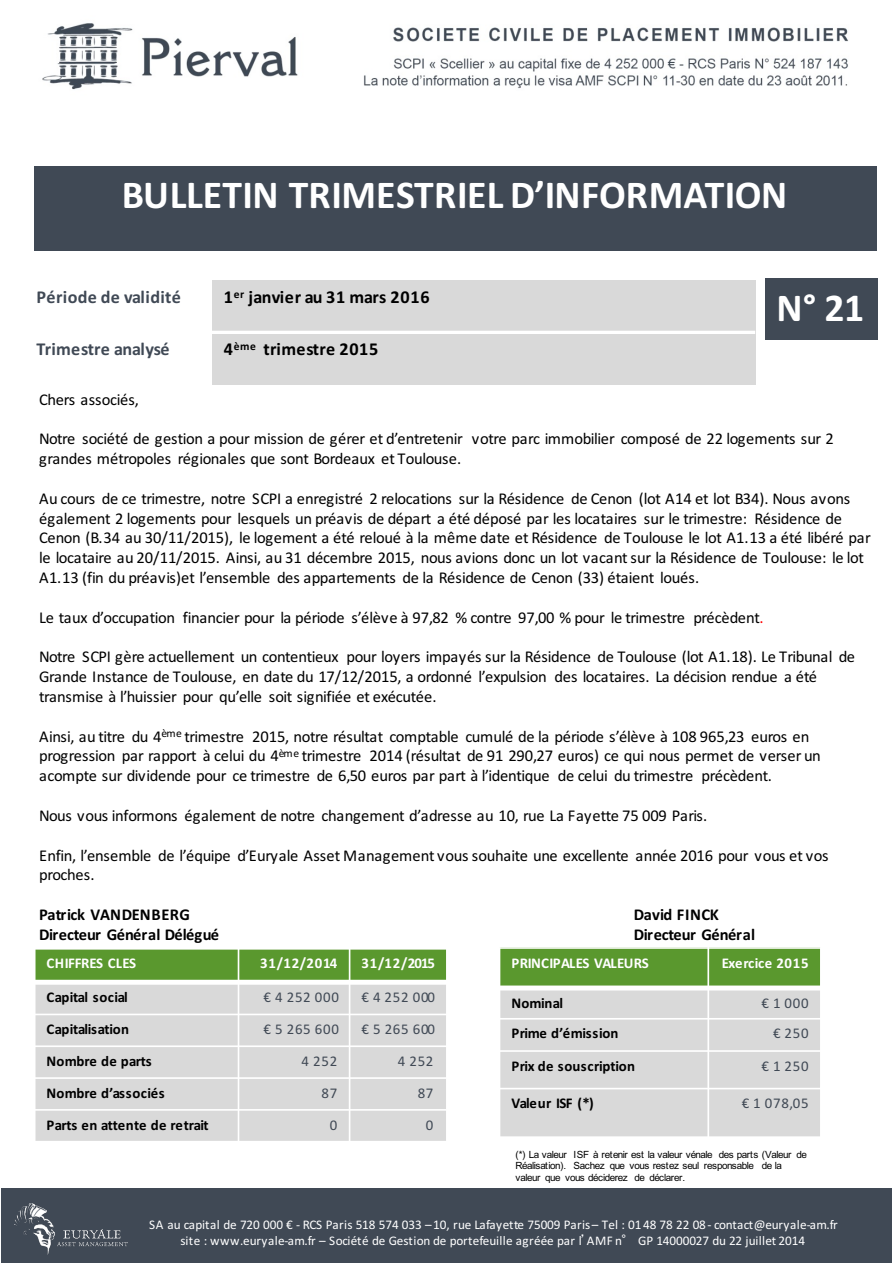
<style>
.page{position:relative;width:893px;height:1263px;background:#fff}
.page>*{position:absolute;margin:0;border:0;box-sizing:border-box;transform-origin:0 0}
.t1{font:700 39.6px "Calibri";color:#fff}
.t2{font:700 18.15px "Calibri";letter-spacing:.015em;color:#000}
.t3{font:700 18.15px "Calibri";letter-spacing:.01em;color:#404955}
.t4{font:16.5px/19.8px "Calibri";letter-spacing:-.025em;color:#000}
.t5{font:700 16.5px "Calibri";letter-spacing:-.005em;color:#000}
.t6{font:700 16.5px "Calibri";letter-spacing:.015em;color:#000}
.t7{font:700 14.85px "Calibri";letter-spacing:-.015em;color:#000}
.t8{font:14.85px "Calibri";letter-spacing:.05em;color:#404955}
.t9{font:700 14.85px "Calibri";color:#fff}
.t10{font:700 14.85px "Calibri";letter-spacing:.02em;color:#000}
.t11{font:700 14.85px "Calibri";letter-spacing:.025em;color:#fff}
.t12{font:13.2px/16.5px "Calibri";letter-spacing:-.005em;color:#fff;text-align:center}
.t13{font:9.9px/11.6px "Arial";letter-spacing:-.055em;color:#000}
.s1{color:#f00}
.s2{font-family:"MS P Gothic"}
</style>
<div class="page">
<div style="left:2px;top:1188px;width:890px;height:75px;background:#404955"></div>
<div style="left:35px;top:166px;width:842px;height:84px;background:#404955"></div>
<div style="left:212px;top:280px;width:543px;height:52px;background:#d9d9d9"></div>
<div style="left:212px;top:332px;width:543px;height:53px;background:#d9d9d9"></div>
<hr style="left:25px;top:331px;width:730px;height:3px;background:#fff">
<div style="left:765px;top:278px;width:112px;height:61px;background:#404955"></div>
<div style="left:35px;top:949px;width:203px;height:33px;background:#5a982e"></div>
<div style="left:238px;top:949px;width:112px;height:33px;background:#5a982e"></div>
<div style="left:350px;top:949px;width:97px;height:33px;background:#5a982e"></div>
<div style="left:35px;top:982px;width:203px;height:32px;background:#d9d9d9"></div>
<div style="left:238px;top:982px;width:112px;height:32px;background:#d9d9d9"></div>
<div style="left:350px;top:982px;width:97px;height:32px;background:#d9d9d9"></div>
<div style="left:35px;top:1014px;width:203px;height:32px;background:#d9d9d9"></div>
<div style="left:238px;top:1014px;width:112px;height:32px;background:#d9d9d9"></div>
<div style="left:350px;top:1014px;width:97px;height:32px;background:#d9d9d9"></div>
<div style="left:35px;top:1046px;width:203px;height:32px;background:#d9d9d9"></div>
<div style="left:238px;top:1046px;width:112px;height:32px;background:#d9d9d9"></div>
<div style="left:350px;top:1046px;width:97px;height:32px;background:#d9d9d9"></div>
<div style="left:35px;top:1078px;width:203px;height:32px;background:#d9d9d9"></div>
<div style="left:238px;top:1078px;width:112px;height:32px;background:#d9d9d9"></div>
<div style="left:350px;top:1078px;width:97px;height:32px;background:#d9d9d9"></div>
<div style="left:35px;top:1110px;width:203px;height:32px;background:#d9d9d9"></div>
<div style="left:238px;top:1110px;width:112px;height:32px;background:#d9d9d9"></div>
<div style="left:350px;top:1110px;width:97px;height:32px;background:#d9d9d9"></div>
<hr style="left:238px;top:948px;width:1px;height:194px;background:#fff">
<hr style="left:349px;top:948px;width:1px;height:194px;background:#fff">
<div style="left:34px;top:980px;width:414px;height:5px;background:#fff"></div>
<hr style="left:34px;top:1014px;width:414px;height:1px;background:#fff">
<hr style="left:34px;top:1045px;width:414px;height:2px;background:#fff">
<hr style="left:34px;top:1077px;width:414px;height:2px;background:#fff">
<hr style="left:34px;top:1109px;width:414px;height:2px;background:#fff">
<hr style="left:34px;top:948px;width:2px;height:194px;background:#fff">
<hr style="left:446px;top:948px;width:2px;height:194px;background:#fff">
<hr style="left:34px;top:1141px;width:414px;height:1px;background:#fff">
<div style="left:499px;top:948px;width:209px;height:40px;background:#5a982e"></div>
<div style="left:708px;top:948px;width:113px;height:40px;background:#5a982e"></div>
<div style="left:499px;top:988px;width:209px;height:31px;background:#d9d9d9"></div>
<div style="left:708px;top:988px;width:113px;height:31px;background:#d9d9d9"></div>
<div style="left:499px;top:1019px;width:209px;height:32px;background:#d9d9d9"></div>
<div style="left:708px;top:1019px;width:113px;height:32px;background:#d9d9d9"></div>
<div style="left:499px;top:1051px;width:209px;height:37px;background:#d9d9d9"></div>
<div style="left:708px;top:1051px;width:113px;height:37px;background:#d9d9d9"></div>
<div style="left:499px;top:1088px;width:209px;height:49px;background:#d9d9d9"></div>
<div style="left:708px;top:1088px;width:113px;height:49px;background:#d9d9d9"></div>
<hr style="left:707px;top:947px;width:2px;height:191px;background:#fff">
<div style="left:499px;top:985px;width:323px;height:5px;background:#fff"></div>
<hr style="left:499px;top:1018px;width:323px;height:1px;background:#fff">
<hr style="left:499px;top:1050px;width:323px;height:2px;background:#fff">
<hr style="left:499px;top:1088px;width:323px;height:1px;background:#fff">
<hr style="left:499px;top:947px;width:1px;height:191px;background:#fff">
<hr style="left:820px;top:947px;width:2px;height:191px;background:#fff">
<hr style="left:499px;top:947px;width:323px;height:2px;background:#fff">
<hr style="left:499px;top:1136px;width:323px;height:2px;background:#fff">
<img style="left:42px;top:23px;width:806px;height:67px">
<img style="left:15px;top:1203px;width:112px;height:51px">
<h1 class="t1" style="left:122px;top:167px;width:667px">BULLETIN TRIMESTRIEL D’INFORMATION</h1>
<p class="t3" style="left:36px;top:284px;width:146px">Période de validité</p>
<p class="t2" style="left:224px;top:284px;width:207px">1<sup>er</sup> janvier au 31 mars 2016</p>
<p class="t3" style="left:36px;top:336px;width:135px">Trimestre analysé</p>
<p class="t2" style="left:224px;top:336px;width:156px">4<sup>ème</sup> trimestre 2015</p>
<h1 class="t1" style="left:776px;top:280px;width:89px">N° 21</h1>
<p class="t4" style="left:39px;top:389px;width:101px">Chers associés,</p>
<p class="t4" style="left:39px;top:428px;width:796px">Notre société de gestion a pour mission de gérer et d’entretenir votre parc immobilier composé de 22 logements sur 2 grandes métropoles régionales que sont Bordeaux et Toulouse.</p>
<p class="t4" style="left:39px;top:488px;width:833px">Au cours de ce trimestre, notre SCPI a enregistré 2 relocations sur la Résidence de Cenon (lot A14 et lot B34). Nous avons également 2 logements pour lesquels un préavis de départ a été déposé par les locataires sur le trimestre: Résidence de Cenon (B.34 au 30/11/2015), le logement a été reloué à la même date et Résidence de Toulouse le lot A1.13 a été libéré par le locataire au 20/11/2015. Ainsi, au 31 décembre 2015, nous avions donc un lot vacant sur la Résidence de Toulouse: le lot A1.13 (fin du préavis)et l’ensemble des appartements de la Résidence de Cenon (33) étaient loués.</p>
<p class="t4" style="left:39px;top:607px;width:726px">Le taux d’occupation financier pour la période s’élève à 97,82 % contre 97,00 % pour le trimestre précèdent<span class="s1">.</span></p>
<p class="t4" style="left:39px;top:646px;width:817px">Notre SCPI gère actuellement un contentieux pour loyers impayés sur la Résidence de Toulouse (lot A1.18). Le Tribunal de<br>Grande Instance de Toulouse, en date du 17/12/2015, a ordonné l’expulsion des locataires. La décision rendue a été transmise à l’huissier pour qu’elle soit signifiée et exécutée.</p>
<p class="t4" style="left:39px;top:726px;width:783px">Ainsi, au titre du 4<sup>ème</sup> trimestre 2015, notre résultat comptable cumulé de la période s’élève à 108 965,23 euros en progression par rapport à celui du 4<sup>ème</sup> trimestre 2014 (résultat de 91 290,27 euros) ce qui nous permet de verser un acompte sur dividende pour ce trimestre de 6,50 euros par part à l’identique de celui du trimestre précèdent.</p>
<p class="t4" style="left:39px;top:805px;width:670px">Nous vous informons également de notre changement d’adresse au 10, rue La Fayette 75 009 Paris.</p>
<p class="t4" style="left:39px;top:845px;width:791px">Enfin, l’ensemble de l’équipe d’Euryale Asset Management vous souhaite une excellente année 2016 pour vous et vos proches.</p>
<p class="t5" style="left:39px;top:903px;width:152px">Patrick VANDENBERG</p>
<p class="t6" style="left:634px;top:903px;width:87px">David FINCK</p>
<p class="t5" style="left:39px;top:923px;width:182px">Directeur Général Délégué</p>
<p class="t5" style="left:634px;top:923px;width:123px">Directeur Général</p>
<p class="t9" style="left:47px;top:953px;width:91px">CHIFFRES CLES</p>
<p class="t9" style="left:260px;top:953px;width:78px">31/12/2014</p>
<p class="t9" style="left:361px;top:953px;width:75px">31/12/2015</p>
<p class="t7" style="left:47px;top:986px;width:83px">Capital social</p>
<p class="t8" style="left:264px;top:987px;width:77px">€ 4 252 000</p>
<p class="t8" style="left:361px;top:987px;width:75px">€ 4 252 000</p>
<p class="t7" style="left:47px;top:1019px;width:84px">Capitalisation</p>
<p class="t8" style="left:264px;top:1019px;width:77px">€ 5 265 600</p>
<p class="t8" style="left:361px;top:1019px;width:75px">€ 5 265 600</p>
<p class="t7" style="left:47px;top:1050px;width:107px">Nombre de parts</p>
<p class="t8" style="left:302px;top:1051px;width:37px">4 252</p>
<p class="t8" style="left:398px;top:1051px;width:37px">4 252</p>
<p class="t10" style="left:47px;top:1082px;width:120px">Nombre d’associés</p>
<p class="t8" style="left:321px;top:1082px;width:17px">87</p>
<p class="t8" style="left:418px;top:1082px;width:17px">87</p>
<p class="t7" style="left:47px;top:1114px;width:164px">Parts en attente de retrait</p>
<p class="t8" style="left:330px;top:1114px;width:9px">0</p>
<p class="t8" style="left:426px;top:1114px;width:9px">0</p>
<p class="t9" style="left:511px;top:952px;width:139px">PRINCIPALES VALEURS</p>
<p class="t11" style="left:722px;top:952px;width:88px">Exercice 2015</p>
<p class="t7" style="left:511px;top:992px;width:53px">Nominal</p>
<p class="t8" style="left:761px;top:992px;width:49px">€ 1 000</p>
<p class="t7" style="left:511px;top:1023px;width:109px">Prime d’émission</p>
<p class="t8" style="left:773px;top:1023px;width:37px">€ 250</p>
<p class="t10" style="left:511px;top:1055px;width:125px">Prix de souscription</p>
<p class="t8" style="left:761px;top:1055px;width:49px">€ 1 250</p>
<p class="t7" style="left:511px;top:1093px;width:84px">Valeur ISF (*)</p>
<p class="t8" style="left:742px;top:1093px;width:69px">€ 1 078,05</p>
<p class="t13" style="left:516px;top:1148px;width:293px">(*) La valeur ISF à retenir est la valeur vénale des parts (Valeur de<br>Réalisation). Sachez que vous restez seul responsable de la valeur que vous déciderez de déclarer.</p>
<p class="t12" style="left:149px;top:1215px;width:690px">SA au capital de 720 000 € - RCS Paris 518 574 033 – 10, rue Lafayette 75009 Paris – Tel : 01 48 78 22 08 - contact@euryale-am.fr site : www.euryale-am.fr – Société de Gestion de portefeuille agréée par l<span class="s2">’</span>AMF n<span class="s2">°</span> GP 14000027 du 22 juillet 2014</p>
</div>
